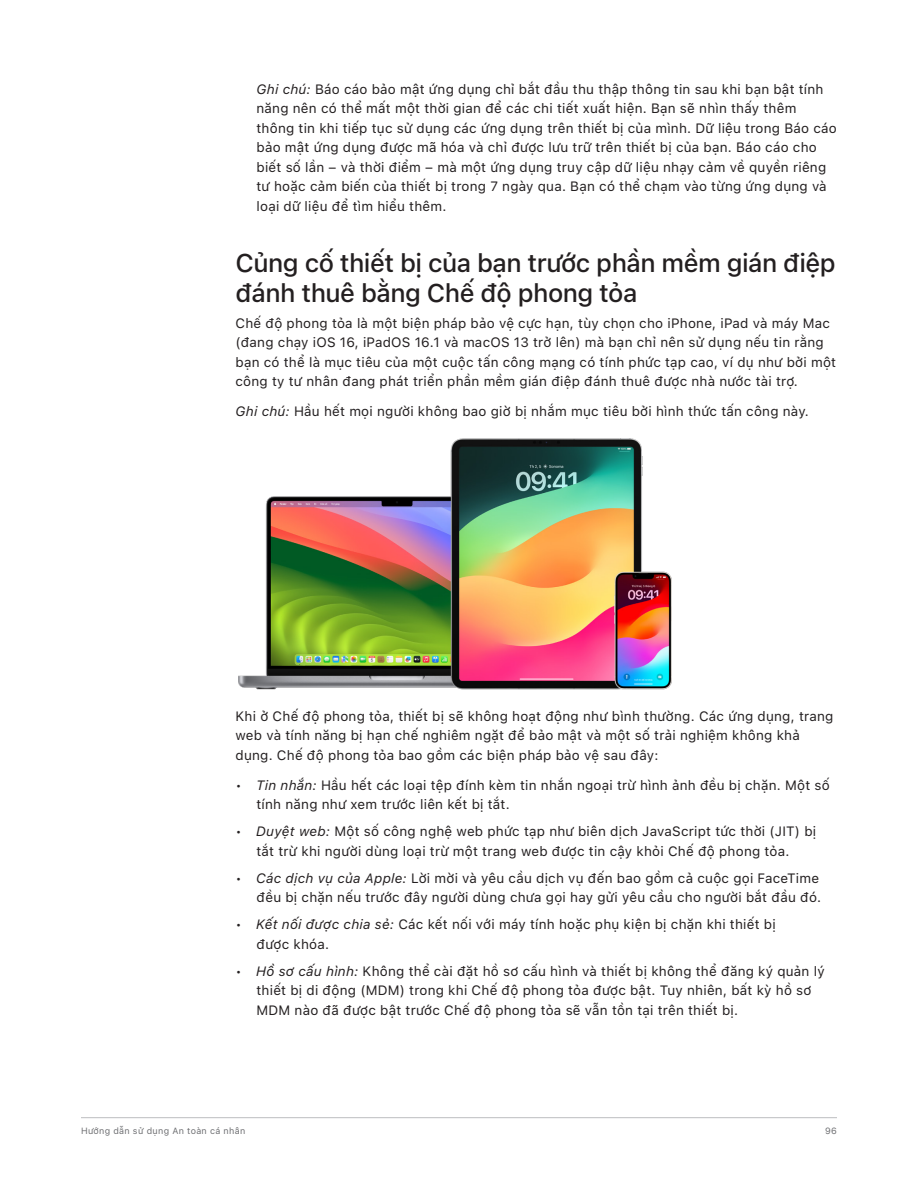
<style>
.page{position:relative;width:918px;height:1188px;background:#fff}
.page>*{position:absolute;margin:0;border:0;box-sizing:border-box;transform-origin:0 0}
.t1{font:500 25.5px/30px "SF Pro Text";letter-spacing:-.02em;color:#231f20}
.Bullet_Level_1{font:13.5px/19.5px "SF Pro Text";letter-spacing:.015em;color:#231f20}
.Body{font:13.5px/19.5px "SF Pro Text";letter-spacing:.015em;color:#231f20}
.Bullet_Body_Level_1{font:13.5px/19.5px "SF Pro Text";letter-spacing:.015em;color:#231f20}
.t2{font:9px "SF Pro Text";letter-spacing:.035em;color:#6c6d70}
.s1{font-style:italic}
</style>
<div class="page">
<hr style="left:81px;top:1117px;width:756px;height:1px;background:#bcbdc0">
<img style="left:238px;top:439px;width:434px;height:250px">
<p class="Bullet_Body_Level_1" style="left:256px;top:79px;width:582px"><span class="s1">Ghi chú:</span> Báo cáo bảo mật ứng dụng chỉ bắt đầu thu thập thông tin sau khi bạn bật tính năng nên có thể mất một thời gian để các chi tiết xuất hiện. Bạn sẽ nhìn thấy thêm thông tin khi tiếp tục sử dụng các ứng dụng trên thiết bị của mình. Dữ liệu trong Báo cáo bảo mật ứng dụng được mã hóa và chỉ được lưu trữ trên thiết bị của bạn. Báo cáo cho biết số lần – và thời điểm – mà một ứng dụng truy cập dữ liệu nhạy cảm về quyền riêng tư hoặc cảm biến của thiết bị trong 7 ngày qua. Bạn có thể chạm vào từng ứng dụng và loại dữ liệu để tìm hiểu thêm.</p>
<h2 class="t1" style="left:236px;top:249px;width:602px">Củng cố thiết bị của bạn trước phần mềm gián điệp đánh thuê bằng Chế độ phong tỏa</h2>
<p class="Body" style="left:236px;top:313px;width:602px">Chế độ phong tỏa là một biện pháp bảo vệ cực hạn, tùy chọn cho iPhone, iPad và máy Mac (đang chạy iOS 16, iPadOS 16.1 và macOS 13 trở lên) mà bạn chỉ nên sử dụng nếu tin rằng bạn có thể là mục tiêu của một cuộc tấn công mạng có tính phức tạp cao, ví dụ như bởi một công ty tư nhân đang phát triển phần mềm gián điệp đánh thuê được nhà nước tài trợ.</p>
<p class="Body" style="left:236px;top:402px;width:575px"><span class="s1">Ghi chú:</span> Hầu hết mọi người không bao giờ bị nhắm mục tiêu bởi hình thức tấn công này.</p>
<p class="Body" style="left:236px;top:706px;width:600px">Khi ở Chế độ phong tỏa, thiết bị sẽ không hoạt động như bình thường. Các ứng dụng, trang web và tính năng bị hạn chế nghiêm ngặt để bảo mật và một số trải nghiệm không khả dụng. Chế độ phong tỏa bao gồm các biện pháp bảo vệ sau đây:</p>
<h4 class="Bullet_Level_1" style="left:256px;top:775px;width:575px;text-indent:-21px">• <span class="s1">Tin nhắn:</span> Hầu hết các loại tệp đính kèm tin nhắn ngoại trừ hình ảnh đều bị chặn. Một số tính năng như xem trước liên kết bị tắt.</h4>
<h4 class="Bullet_Level_1" style="left:236px;top:822px;width:582px;text-align:center">• <span class="s1">Duyệt web:</span> Một số công nghệ web phức tạp như biên dịch JavaScript tức thời (JIT) bị tắt trừ khi người dùng loại trừ một trang web được tin cậy khỏi Chế độ phong tỏa.</h4>
<h4 class="Bullet_Level_1" style="left:236px;top:868px;width:587px;text-align:right">• <span class="s1">Các dịch vụ của Apple:</span> Lời mời và yêu cầu dịch vụ đến bao gồm cả cuộc gọi FaceTime đều bị chặn nếu trước đây người dùng chưa gọi hay gửi yêu cầu cho người bắt đầu đó.</h4>
<h4 class="Bullet_Level_1" style="left:256px;top:915px;width:521px;text-indent:-21px">• <span class="s1">Kết nối được chia sẻ:</span> Các kết nối với máy tính hoặc phụ kiện bị chặn khi thiết bị được khóa.</h4>
<h4 class="Bullet_Level_1" style="left:256px;top:961px;width:570px;text-indent:-21px">• <span class="s1">Hồ sơ cấu hình:</span> Không thể cài đặt hồ sơ cấu hình và thiết bị không thể đăng ký quản lý thiết bị di động (MDM) trong khi Chế độ phong tỏa được bật. Tuy nhiên, bất kỳ hồ sơ<br>MDM nào đã được bật trước Chế độ phong tỏa sẽ vẫn tồn tại trên thiết bị.</h4>
<p class="t2" style="left:81px;top:1125px;width:166px">Hướng dẫn sử dụng An toàn cá nhân</p>
<p class="t2" style="left:825px;top:1125px;width:13px">96</p>
</div>
